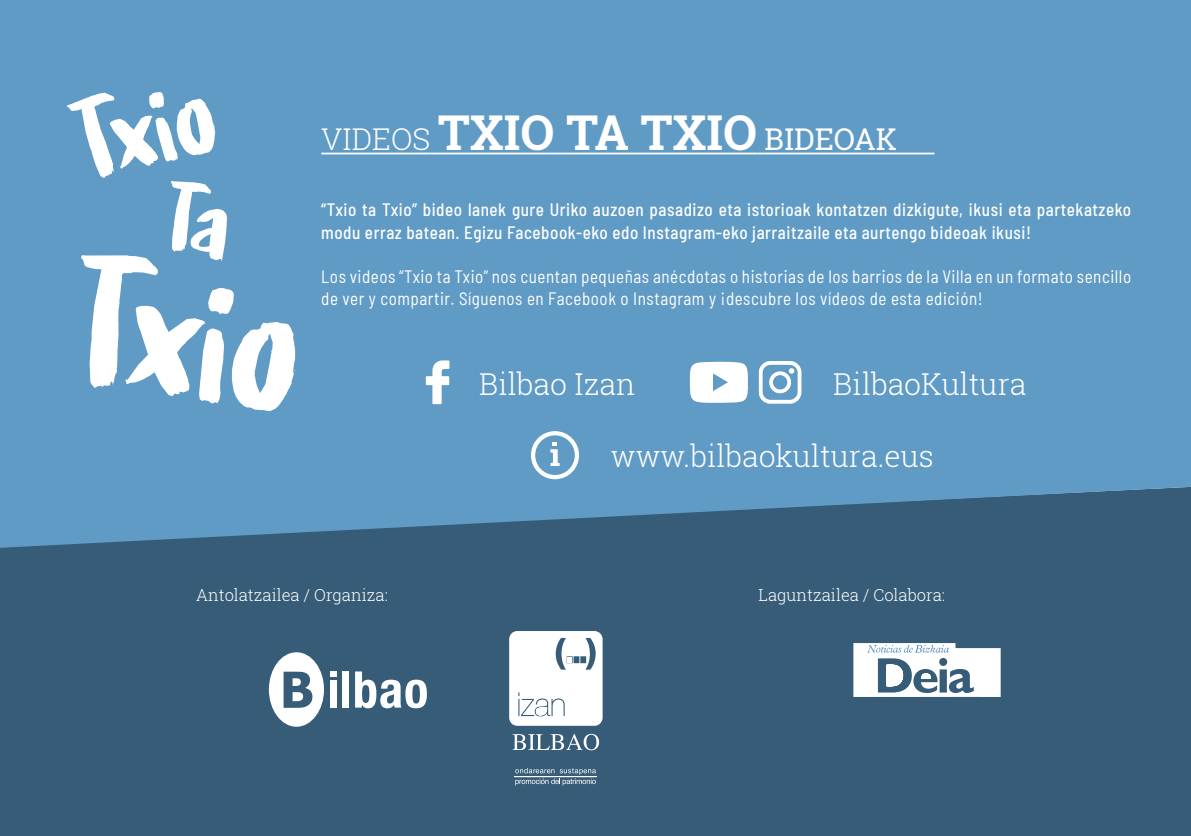
<style>
.page{position:relative;width:1191px;height:836px;background:#fff}
.page>*{position:absolute;margin:0;border:0;box-sizing:border-box;transform-origin:0 0}
.t1{font:700 48px "Roboto Slab";color:#fff}
.t2{font:300 30.2px "Roboto Slab";color:#fff}
.t3{font:500 semi-condensed 18px/22.2px "Barlow";letter-spacing:.03em;color:#fff;scale:.95 1}
.t4{font:semi-condensed 18px/22.2px "Barlow";letter-spacing:.03em;color:#fff;scale:.95 1}
.t5{font:300 16.6px "Roboto Slab";color:#fff}
.s1{font-weight:300;font-size:30px}
.s2{font-weight:400;font-size:30px}
</style>
<div class="page">
<div style="left:0;top:548px;width:1191px;height:288px;background:#365c77"></div>
<div style="left:0;top:0;width:1191px;height:548px;background:#609bc5"></div>
<svg style="left:426px;top:360px;width:23px;height:44px"></svg>
<svg style="left:759px;top:361px;width:42px;height:43px"></svg>
<svg style="left:689px;top:361px;width:59px;height:42px"></svg>
<svg style="left:531px;top:431px;width:48px;height:48px"></svg>
<svg style="left:67px;top:92px;width:228px;height:319px"></svg>
<hr style="left:321px;top:153px;width:109px;height:1px;background:#fff">
<hr style="left:438px;top:153px;width:319px;height:1px;background:#fff">
<hr style="left:764px;top:153px;width:170px;height:1px;background:#fff">
<svg style="left:853px;top:643px;width:147px;height:54px"></svg>
<div style="left:342px;top:671px;width:7px;height:36px;background:#fff"></div>
<div style="left:329px;top:671px;width:7px;height:6px;background:#fff"></div>
<div style="left:329px;top:680px;width:7px;height:27px;background:#fff"></div>
<svg style="left:355px;top:671px;width:72px;height:37px"></svg>
<svg style="left:269px;top:652px;width:55px;height:74px"></svg>
<svg style="left:509px;top:631px;width:93px;height:94px"></svg>
<svg style="left:512px;top:733px;width:87px;height:17px"></svg>
<svg style="left:515px;top:768px;width:81px;height:17px"></svg>
<hr style="left:514px;top:776px;width:82px;height:1px;background:#fff">
<h1 class="t1" style="left:321px;top:100px;width:577px"><span class="s1">VIDEOS</span> TXIO TA TXIO <span class="s2">BIDEOAK</span></h1>
<p class="t3" style="left:321px;top:197px;width:854px">“Txio ta Txio” bideo lanek gure Uriko auzoen pasadizo eta istorioak kontatzen dizkigute, ikusi eta partekatzeko modu erraz batean. Egizu Facebook-eko edo Instagram-eko jarraitzaile eta aurtengo bideoak ikusi!</p>
<p class="t4" style="left:321px;top:264px;width:854px">Los videos “Txio ta Txio” nos cuentan pequeñas anécdotas o historias de los barrios de la Villa en un formato sencillo de ver y compartir. Síguenos en Facebook o Instagram y ¡descubre los vídeos de esta edición!</p>
<h2 class="t2" style="left:479px;top:363px;width:158px">Bilbao Izan</h2>
<h2 class="t2" style="left:833px;top:363px;width:195px">BilbaoKultura</h2>
<h2 class="t2" style="left:611px;top:435px;width:324px">www.bilbaokultura.eus</h2>
<p class="t5" style="left:196px;top:584px;width:193px">Antolatzailea / Organiza:</p>
<p class="t5" style="left:758px;top:584px;width:188px">Laguntzailea / Colabora:</p>
</div>
